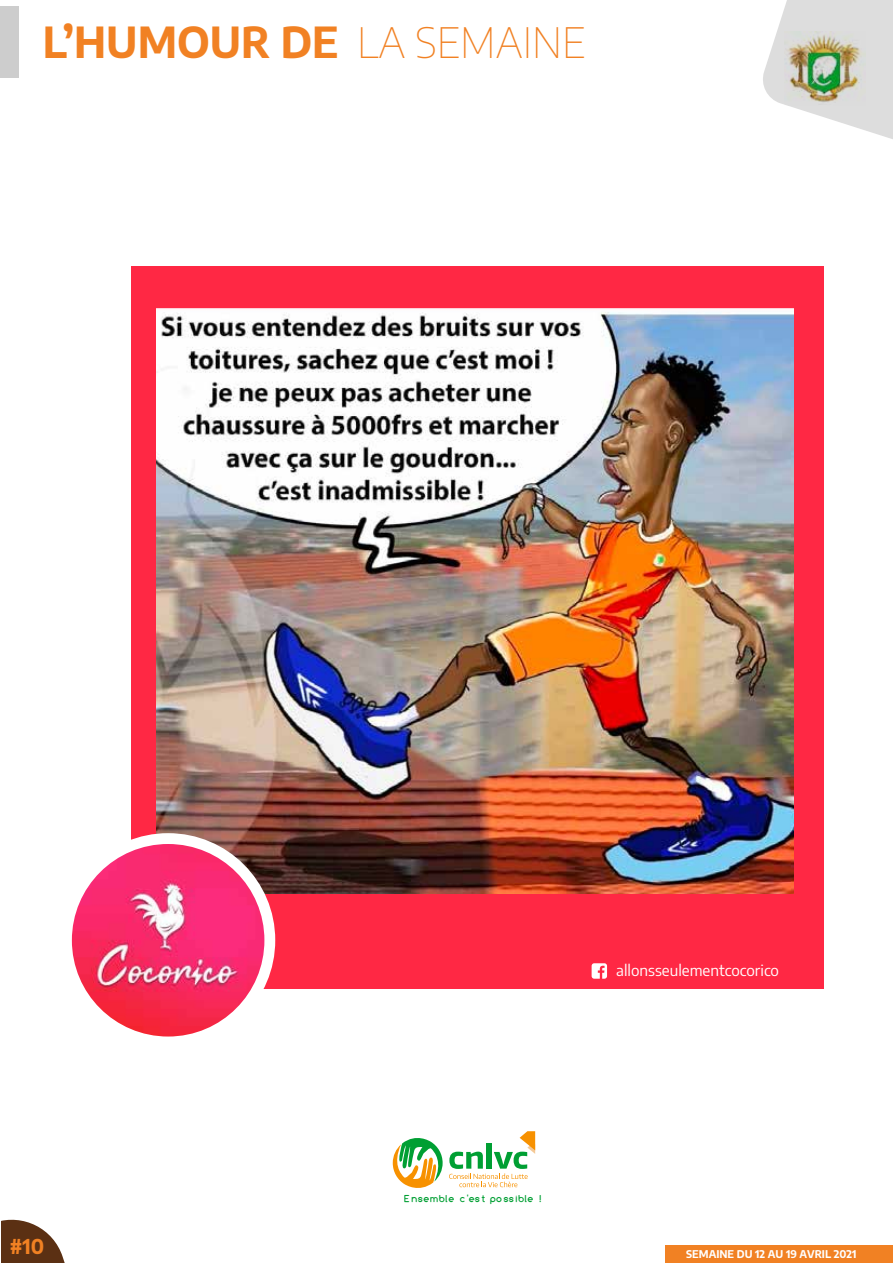
<style>
.page{position:relative;width:893px;height:1263px;background:#fff}
.page>*{position:absolute;margin:0;border:0;box-sizing:border-box;transform-origin:0 0}
.t1{font:700 42px "Encode Sans";color:#f18123}
.t2{font:700 20.1px "Encode Sans";color:#f18123}
.t3{font:15.3px "Encode Sans";color:#fff}
.t4{font:700 10.5px "Encode Sans";color:#fff}
.t5{font:700 9.75px "Comfortaa";letter-spacing:.08em;color:#009f33}
.s1{font-weight:100}
</style>
<div class="page">
<div style="left:131px;top:266px;width:692px;height:722px;background:#ff2844"></div>
<img style="left:156px;top:309px;width:638px;height:585px">
<div style="left:61px;top:833px;width:214px;height:214px;background:#fff;border-radius:50%"></div>
<svg style="left:763px;top:0;width:130px;height:139px"></svg>
<img style="left:784px;top:31px;width:81px;height:74px">
<div style="left:665px;top:1246px;width:228px;height:17px;background:#f18123"></div>
<svg style="left:2px;top:1219px;width:63px;height:44px"></svg>
<div style="left:0;top:6px;width:19px;height:71px;background:#cdcdcd"></div>
<svg style="left:392px;top:1138px;width:51px;height:50px"></svg>
<svg style="left:449px;top:1131px;width:86px;height:56px"></svg>
<svg style="left:592px;top:963px;width:15px;height:16px"></svg>
<img style="left:72px;top:844px;width:192px;height:192px;border-radius:96px">
<h1 class="t1" style="left:43px;top:11px;width:544px">L’HUMOUR DE <span class="s1">LA SEMAINE</span></h1>
<h2 class="t2" style="left:10px;top:1231px;width:36px">#10</h2>
<h3 class="t3" style="left:616px;top:959px;width:164px">allonsseulementcocorico</h3>
<p class="t5" style="left:405px;top:1193px;width:138px">E nsemble c'est po ssible !</p>
<p class="t4" style="left:686px;top:1246px;width:172px">SEMAINE DU 12 AU 19 AVRIL 2021</p>
</div>
